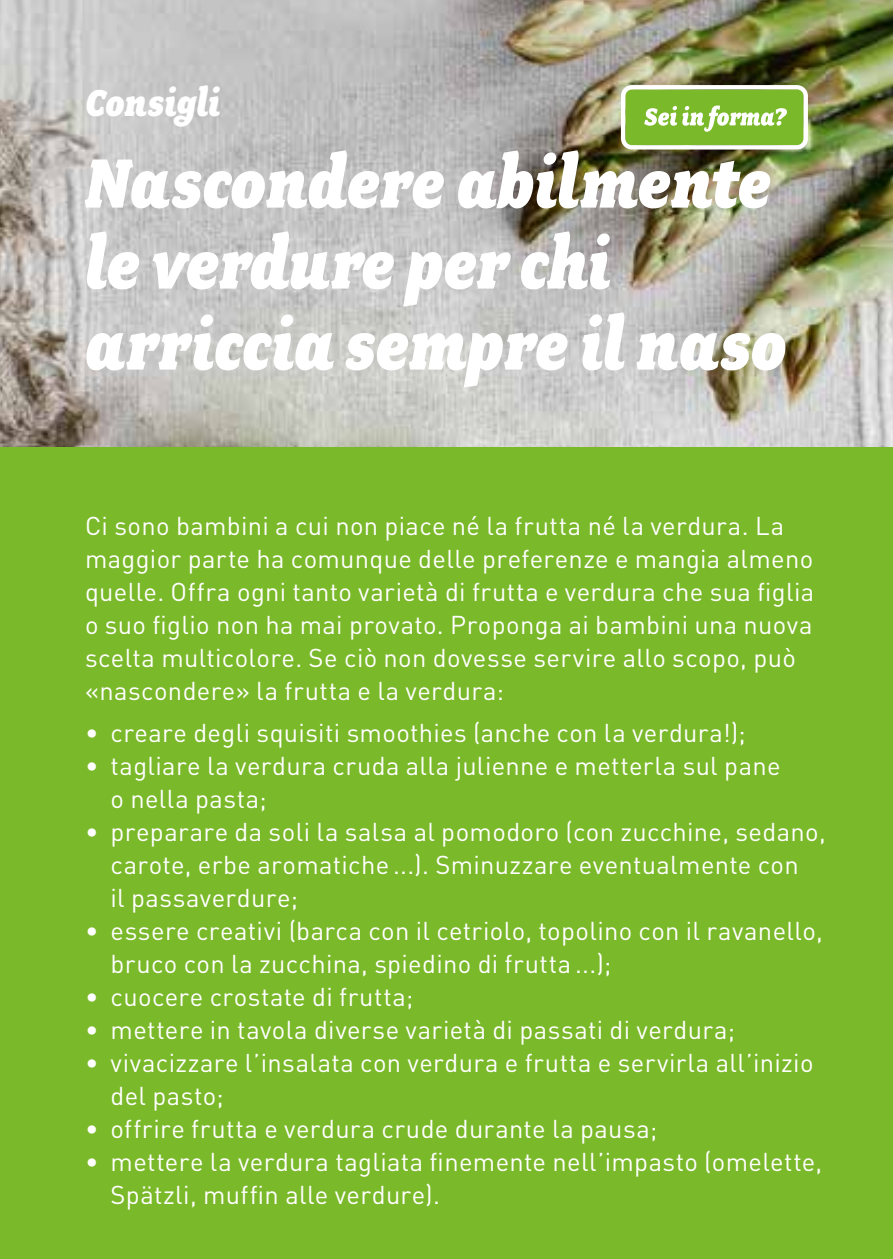
<style>
.page{position:relative;width:893px;height:1259px;background:#7ab929}
.page>*{position:absolute;margin:0;border:0;box-sizing:border-box;transform-origin:0 0}
.t1{font:italic 900 78px/81px "Fairplex Narrow";color:#fff}
.t2{font:italic 900 42px "Fairplex Narrow";color:#fff}
.t3{font:25.5px/33px "DIN";letter-spacing:.015em;color:#fff}
</style>
<div class="page">
<img style="left:0;top:0;width:893px;height:446px">
<svg style="left:621px;top:85px;width:187px;height:64px"></svg>
<h2 class="t2" style="left:85px;top:79px;width:137px">Consigli</h2>
<h1 class="t1" style="left:85px;top:142px;width:703px">Nascondere abilmente le verdure per chi arriccia sempre il naso</h1>
<p class="t3" style="left:85px;top:509px;width:731px">Ci sono bambini a cui non piace né la frutta né la verdura. La maggior parte ha comunque delle preferenze e mangia almeno quelle. Offra ogni tanto varietà di frutta e verdura che sua figlia o suo figlio non ha mai provato. Proponga ai bambini una nuova scelta multicolore. Se ciò non dovesse servire allo scopo, può «nascondere» la frutta e la verdura:</p>
<p class="t3" style="left:85px;top:715px;width:662px">• creare degli squisiti smoothies (anche con la verdura!);</p>
<p class="t3" style="left:111px;top:748px;width:672px;text-indent:-25px">• tagliare la verdura cruda alla julienne e metterla sul pane o nella pasta;</p>
<p class="t3" style="left:111px;top:814px;width:717px;text-indent:-25px">• preparare da soli la salsa al pomodoro (con zucchine, sedano, carote, erbe aromatiche ...). Sminuzzare eventualmente con<br>il passaverdure;</p>
<p class="t3" style="left:111px;top:913px;width:714px;text-indent:-25px">• essere creativi (barca con il cetriolo, topolino con il ravanello, bruco con la zucchina, spiedino di frutta ...);</p>
<p class="t3" style="left:85px;top:979px;width:330px">• cuocere crostate di frutta;</p>
<p class="t3" style="left:85px;top:1012px;width:651px">• mettere in tavola diverse varietà di passati di verdura;</p>
<p class="t3" style="left:111px;top:1045px;width:704px;text-indent:-25px">• vivacizzare l’insalata con verdura e frutta e servirla all’inizio del pasto;</p>
<p class="t3" style="left:85px;top:1111px;width:574px">• offrire frutta e verdura crude durante la pausa;</p>
<p class="t3" style="left:111px;top:1144px;width:713px;text-indent:-25px">• mettere la verdura tagliata finemente nell’impasto (omelette,<br>Spätzli, muffin alle verdure).</p>
</div>
